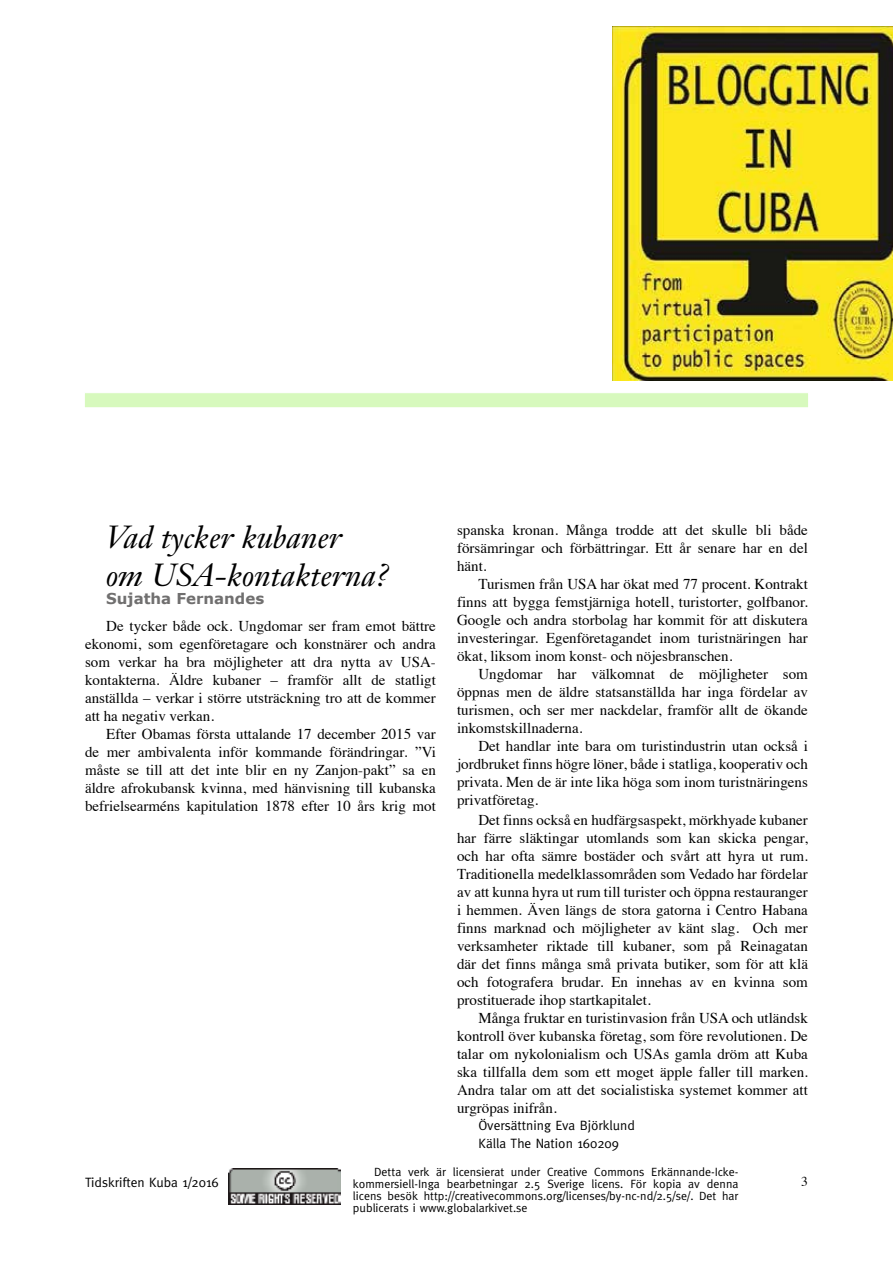
<style>
.page{position:relative;width:893px;height:1263px;background:#fff}
.page>*{position:absolute;margin:0;border:0;box-sizing:border-box;transform-origin:0 0}
.t1{font:italic 31.5px/37.8px "Janson Text";color:#000}
.t2{font:15px/18px "Times";color:#000;text-align:justify}
.t3{font:700 15px "Verdana";color:#706f6f}
.t4{font:13.5px/18px "Meta";color:#000}
.t5{font:13.5px "Times";color:#000}
.t6{font:12px/12px "Meta";color:#000;text-align:justify}
</style>
<div class="page">
<img style="left:228px;top:1168px;width:113px;height:36px">
<div style="left:84px;top:392px;width:725px;height:16px;background:#d7f9bd;border:1px solid #fff"></div>
<img style="left:612px;top:27px;width:281px;height:353px">
<h1 class="t1" style="left:106px;top:519px;width:285px">Vad tycker kubaner<br>om USA-kontakterna?</h1>
<p class="t3" style="left:106px;top:589px;width:159px">Sujatha Fernandes</p>
<p class="t2" style="left:85px;top:616px;width:352px;text-indent:21px">De tycker både ock. Ungdomar ser fram emot bättre ekonomi, som egenföretagare och konstnärer och andra som verkar ha bra möjligheter att dra nytta av USA&shy;kontakterna. Äldre kubaner – framför allt de statligt anställda – verkar i större utsträckning tro att de kommer att ha negativ verkan.</p>
<p class="t2" style="left:85px;top:724px;width:352px;text-indent:21px">Efter Obamas första uttalande 17 december 2015 var de mer ambivalenta inför kommande förändringar. ”Vi måste se till att det inte blir en ny Zanjon-pakt” sa en äldre afrokubansk kvinna, med hänvisning till kubanska befrielsearméns kapitulation 1878 efter 10 års krig mot</p>
<p class="t2" style="left:457px;top:520px;width:352px">spanska kronan. Många trodde att det skulle bli både försämringar och förbättringar. Ett år senare har en del hänt.</p>
<p class="t2" style="left:457px;top:574px;width:352px;text-indent:21px">Turismen från USA har ökat med 77 procent. Kontrakt finns att bygga femstjärniga hotell, turistorter, golfbanor.<br>Google och andra storbolag har kommit för att diskutera investeringar. Egenföretagandet inom turistnäringen har ökat, liksom inom konst- och nöjesbranschen.</p>
<p class="t2" style="left:457px;top:664px;width:352px;text-indent:21px">Ungdomar har välkomnat de möjligheter som öppnas men de äldre statsanställda har inga fördelar av turismen, och ser mer nackdelar, framför allt de ökande inkomstskillnaderna.</p>
<p class="t2" style="left:457px;top:736px;width:352px;text-indent:21px">Det handlar inte bara om turistindustrin utan också i jordbruket finns högre löner, både i statliga, kooperativ och privata. Men de är inte lika höga som inom turistnäringens privatföretag.</p>
<p class="t2" style="left:457px;top:810px;width:352px;text-indent:21px">Det finns också en hudfärgsaspekt, mörkhyade kubaner har färre släktingar utomlands som kan skicka pengar, och har ofta sämre bostäder och svårt att hyra ut rum.<br>Traditionella medelklassområden som Vedado har fördelar av att kunna hyra ut rum till turister och öppna restauranger i hemmen. Även längs de stora gatorna i Centro Habana finns marknad och möjligheter av känt slag. Och mer verksamheter riktade till kubaner, som på Reinagatan där det finns många små privata butiker, som för att klä och fotografera brudar. En innehas av en kvinna som prostituerade ihop startkapitalet.</p>
<p class="t2" style="left:457px;top:1008px;width:352px;text-indent:21px">Många fruktar en turistinvasion från USA och utländsk kontroll över kubanska företag, som före revolutionen. De talar om nykolonialism och USAs gamla dröm att Kuba ska tillfalla dem som ett moget äpple faller till marken.<br>Andra talar om att det socialistiska systemet kommer att urgröpas inifrån.</p>
<p class="t4" style="left:478px;top:1116px;width:158px">Översättning Eva Björklund<br>Källa The Nation 160209</p>
<p class="t6" style="left:353px;top:1165px;width:387px;text-indent:21px">Detta verk är licensierat under Creative Commons Erkännande-Icke&shy;kommersiell-Inga bearbetningar 2.5 Sverige licens. För kopia av denna licens besök http://creativecommons.org/licenses/by-nc-nd/2.5/se/. Det har publicerats i www.globalarkivet.se</p>
<p class="t4" style="left:85px;top:1173px;width:135px">Tidskriften Kuba 1/2016</p>
<p class="t5" style="left:801px;top:1169px;width:8px">3</p>
</div>
